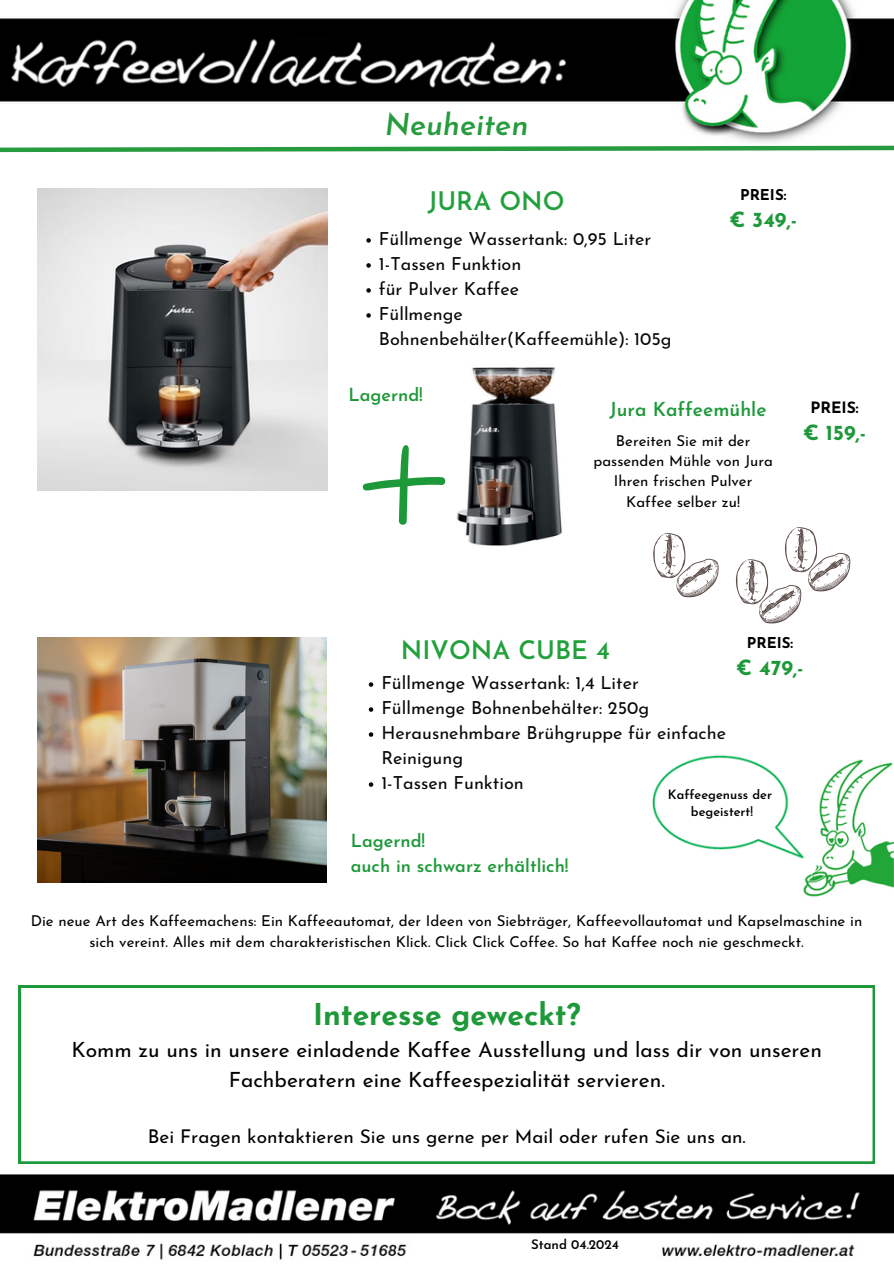
<style>
.page{position:relative;width:894px;height:1264px;background:#fff}
.page>*{position:absolute;margin:0;border:0;box-sizing:border-box;transform-origin:0 0}
.t1{font:700 30px "Josefin Sans";color:#1e993a}
.t2{font:italic 600 30px "Josefin Sans";color:#279c3e}
.t3{font:600 25.5px "Josefin Sans";color:#22a03c}
.t4{font:21px/29.2px "Josefin Sans";color:#000;text-align:center}
.t5{font:700 21px "Josefin Sans";color:#1e993a}
.t6{font:600 19.2px "Josefin Sans";color:#1e993a}
.t7{font:18.9px "Josefin Sans";color:#000}
.t8{font:18px/25px "Josefin Sans";color:#080808}
.t9{font:600 18px/25px "Josefin Sans";color:#1e993a}
.t10{font:700 15.6px "Josefin Sans";color:#000}
.t11{font:15px/20.2px "Josefin Sans";color:#000;text-align:center}
.t12{font:700 15px "Josefin Sans";color:#000}
.t13{font:600 13.2px "Josefin Sans";color:#000}
.t14{font:600 12.75px "Josefin Sans";color:#000}
</style>
<div class="page">
<img style="left:0;top:0;width:893px;height:1260px">
<img style="left:38px;top:637px;width:289px;height:245px">
<img style="left:420px;top:363px;width:170px;height:187px">
<svg style="left:362px;top:444px;width:84px;height:81px"></svg>
<svg style="left:0;top:143px;width:893px;height:11px"></svg>
<img style="left:38px;top:189px;width:289px;height:301px">
<svg style="left:368px;top:682px;width:5px;height:4px"></svg>
<svg style="left:368px;top:707px;width:5px;height:4px"></svg>
<svg style="left:368px;top:732px;width:5px;height:4px"></svg>
<svg style="left:368px;top:782px;width:5px;height:4px"></svg>
<img style="left:802px;top:759px;width:91px;height:139px">
<img style="left:651px;top:754px;width:153px;height:107px">
<svg style="left:19px;top:985px;width:855px;height:178px"></svg>
<svg style="left:653px;top:533px;width:65px;height:64px"></svg>
<svg style="left:735px;top:527px;width:115px;height:96px"></svg>
<div style="left:10px;top:22px;width:657px;height:68px;background:#000"></div>
<img style="left:10px;top:38px;width:565px;height:61px">
<svg style="left:366px;top:238px;width:5px;height:5px"></svg>
<svg style="left:366px;top:263px;width:5px;height:5px"></svg>
<svg style="left:366px;top:288px;width:5px;height:5px"></svg>
<svg style="left:366px;top:313px;width:5px;height:5px"></svg>
<p class="t2" style="left:384px;top:113px;width:145px">Neuheiten</p>
<p class="t12" style="left:740px;top:188px;width:48px">PREIS:</p>
<p class="t5" style="left:729px;top:211px;width:69px">€ 349,-</p>
<p class="t3" style="left:427px;top:191px;width:138px">JURA ONO</p>
<p class="t8" style="left:379px;top:228px;width:273px">Füllmenge Wassertank: 0,95 Liter</p>
<p class="t8" style="left:379px;top:253px;width:144px">1-Tassen Funktion</p>
<p class="t8" style="left:379px;top:278px;width:142px">für Pulver Kaffee</p>
<h2 class="t8" style="left:379px;top:303px;width:294px">Füllmenge<br>Bohnenbehälter(Kaffeemühle): 105g</h2>
<p class="t9" style="left:348px;top:384px;width:76px">Lagernd!</p>
<p class="t6" style="left:609px;top:401px;width:158px">Jura Kaffeemühle</p>
<h5 class="t11" style="left:593px;top:432px;width:181px">Bereiten Sie mit der passenden Mühle von Jura<br>Ihren frischen Pulver<br>Kaffee selber zu!</h5>
<p class="t10" style="left:810px;top:401px;width:50px">PREIS:</p>
<p class="t5" style="left:802px;top:424px;width:65px">€ 159,-</p>
<p class="t3" style="left:401px;top:639px;width:210px">NIVONA CUBE 4</p>
<p class="t12" style="left:746px;top:637px;width:48px">PREIS:</p>
<p class="t5" style="left:736px;top:659px;width:69px">€ 479,-</p>
<p class="t8" style="left:381px;top:672px;width:259px">Füllmenge Wassertank: 1,4 Liter</p>
<p class="t8" style="left:381px;top:697px;width:269px">Füllmenge Bohnenbehälter: 250g</p>
<h2 class="t8" style="left:381px;top:722px;width:346px">Herausnehmbare Brühgruppe für einfache<br>Reinigung</h2>
<p class="t8" style="left:381px;top:772px;width:144px">1-Tassen Funktion</p>
<p class="t14" style="left:667px;top:789px;width:106px">Kaffeegenuss der</p>
<p class="t14" style="left:690px;top:806px;width:64px">begeistert!</p>
<p class="t9" style="left:350px;top:830px;width:219px">Lagernd!<br>auch in schwarz erhältlich!</p>
<p class="t11" style="left:31px;top:912px;width:832px">Die neue Art des Kaffeemachens: Ein Kaffeeautomat, der Ideen von Siebträger, Kaffeevollautomat und Kapselmaschine in sich vereint. Alles mit dem charakteristischen Klick. Click Click Coffee. So hat Kaffee noch nie geschmeckt.</p>
<h5 class="t1" style="left:313px;top:1002px;width:269px">Interesse geweckt?</h5>
<h5 class="t4" style="left:71px;top:1037px;width:751px">Komm zu uns in unsere einladende Kaffee Ausstellung und lass dir von unseren<br>Fachberatern eine Kaffeespezialität servieren.</h5>
<p class="t7" style="left:148px;top:1128px;width:599px">Bei Fragen kontaktieren Sie uns gerne per Mail oder rufen Sie uns an.</p>
<p class="t13" style="left:531px;top:1238px;width:89px">Stand 04.2024</p>
</div>
